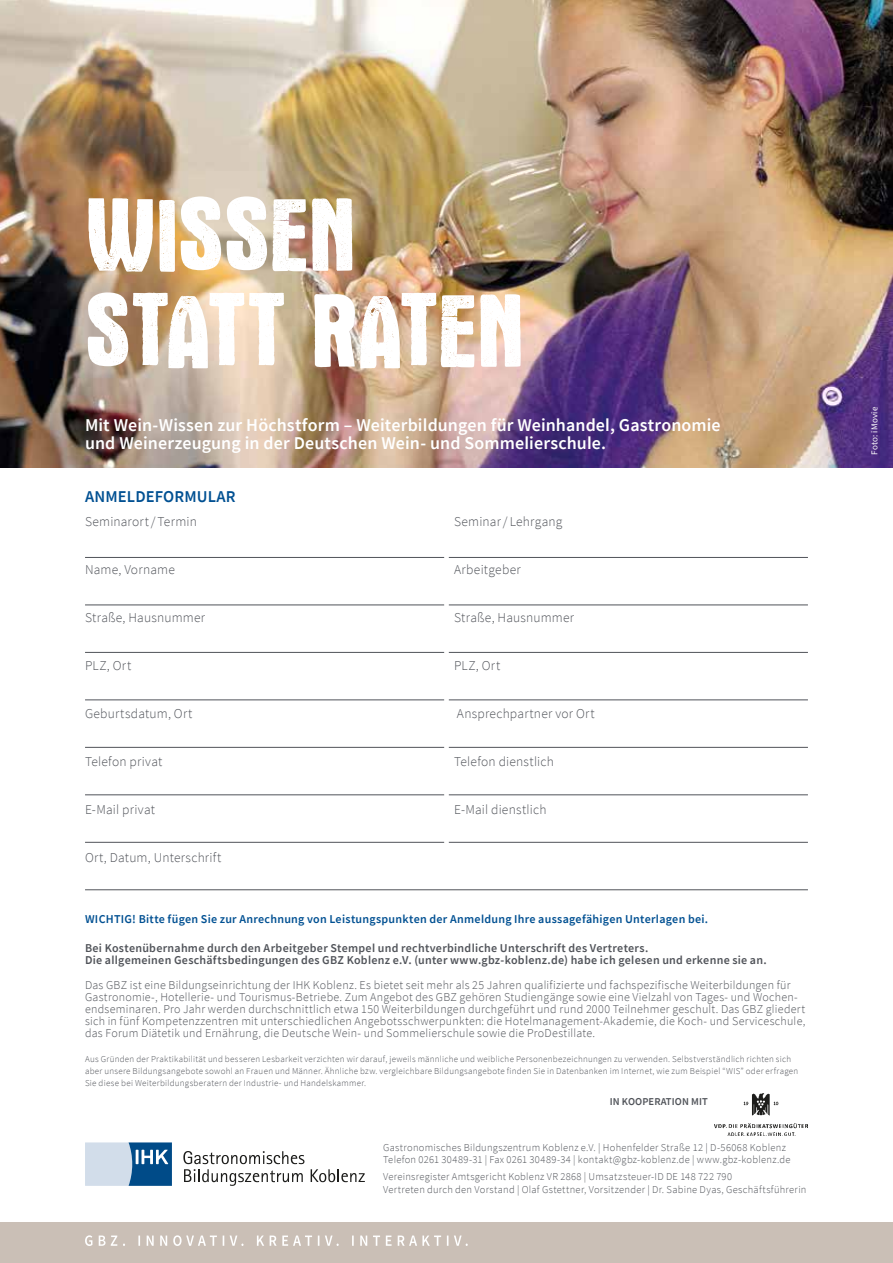
<style>
.page{position:relative;width:893px;height:1263px;background:#fff}
.page>*{position:absolute;margin:0;border:0;box-sizing:border-box;transform-origin:0 0}
.t1{font:108px/96px "Victor";letter-spacing:-.005em;color:#fff}
.t2{font:600 18px/18px "Source Sans Pro";letter-spacing:.005em;color:#fff}
.t3{font:600 16.5px "Source Sans Pro";letter-spacing:.01em;color:#005092}
.t4{font:300 13.5px "Source Sans Pro";letter-spacing:.015em;color:#505359}
.t5{font:300 12px/12px "Source Sans Pro";letter-spacing:.02em;color:#505359}
.t6{font:600 12px/12px "Source Sans Pro";letter-spacing:.025em;color:#505359}
.t7{font:600 12px "Source Sans Pro";letter-spacing:.02em;color:#005092}
.t8{font:300 10.5px/12.6px "Source Sans Pro";letter-spacing:.03em;color:#505359}
.t9{font:600 10.5px "Source Sans Pro";letter-spacing:.01em;color:#505359}
.t10{font:300 9px/12px "Source Sans Pro";letter-spacing:.03em;color:#505359}
.t11{font:9px "Source Sans Pro";letter-spacing:.025em;color:#fff}
</style>
<div class="page">
<img style="left:715px;top:1094px;width:93px;height:42px">
<div style="left:0;top:1222px;width:893px;height:41px;background:#cabfb6"></div>
<svg style="left:85px;top:1235px;width:383px;height:11px"></svg>
<img style="left:0;top:0;width:893px;height:468px">
<hr style="left:85px;top:889px;width:723px;height:1px;background:#505359">
<hr style="left:85px;top:604px;width:359px;height:1px;background:#505359">
<hr style="left:449px;top:604px;width:359px;height:1px;background:#505359">
<hr style="left:85px;top:557px;width:359px;height:1px;background:#505359">
<hr style="left:449px;top:557px;width:359px;height:1px;background:#505359">
<hr style="left:85px;top:652px;width:359px;height:1px;background:#505359">
<hr style="left:449px;top:652px;width:359px;height:1px;background:#505359">
<hr style="left:85px;top:699px;width:359px;height:1px;background:#505359">
<hr style="left:449px;top:699px;width:359px;height:1px;background:#505359">
<hr style="left:85px;top:747px;width:359px;height:1px;background:#505359">
<hr style="left:449px;top:747px;width:359px;height:1px;background:#505359">
<hr style="left:85px;top:794px;width:359px;height:1px;background:#505359">
<hr style="left:449px;top:794px;width:359px;height:1px;background:#505359">
<hr style="left:85px;top:842px;width:359px;height:1px;background:#505359">
<hr style="left:449px;top:842px;width:359px;height:1px;background:#505359">
<svg style="left:85px;top:1143px;width:87px;height:42px;background:#7fa3c3"></svg>
<svg style="left:183px;top:1151px;width:121px;height:34px"></svg>
<svg style="left:311px;top:1169px;width:54px;height:13px"></svg>
<h1 class="t1" style="left:85px;top:190px;width:441px">WISSEN<br>STATT RATEN</h1>
<h2 class="t2" style="left:85px;top:416px;width:637px">Mit Wein-Wissen zur Höchstform – Weiterbildungen für Weinhandel, Gastronomie und Weinerzeugung in der Deutschen Wein- und Sommelierschule.</h2>
<p class="t11" style="left:869px;top:455px;width:50px;rotate:-90deg">Foto: iMovie</p>
<h3 class="t3" style="left:85px;top:485px;width:152px">ANMELDEFORMULAR</h3>
<p class="t4" style="left:85px;top:513px;width:113px">Seminarort/ Termin</p>
<p class="t4" style="left:454px;top:513px;width:110px">Seminar/ Lehrgang</p>
<p class="t4" style="left:85px;top:561px;width:91px">Name, Vorname</p>
<p class="t4" style="left:454px;top:561px;width:68px">Arbeitgeber</p>
<p class="t4" style="left:85px;top:609px;width:122px">Straße, Hausnummer</p>
<p class="t4" style="left:454px;top:609px;width:122px">Straße, Hausnummer</p>
<p class="t4" style="left:85px;top:657px;width:48px">PLZ, Ort</p>
<p class="t4" style="left:454px;top:657px;width:48px">PLZ, Ort</p>
<p class="t4" style="left:85px;top:705px;width:109px">Geburtsdatum, Ort</p>
<p class="t4" style="left:457px;top:705px;width:139px">Ansprechpartner vor Ort</p>
<p class="t4" style="left:85px;top:753px;width:79px">Telefon privat</p>
<p class="t4" style="left:454px;top:753px;width:101px">Telefon dienstlich</p>
<p class="t4" style="left:85px;top:801px;width:71px">E-Mail privat</p>
<p class="t4" style="left:454px;top:801px;width:94px">E-Mail dienstlich</p>
<p class="t4" style="left:85px;top:849px;width:138px">Ort, Datum, Unterschrift</p>
<p class="t11" style="left:869px;top:467px;width:50px;rotate:-90deg">Foto: iMovie</p>
<p class="t7" style="left:85px;top:911px;width:625px">WICHTIG! Bitte fügen Sie zur Anrechnung von Leistungspunkten der Anmeldung Ihre aussagefähigen Unterlagen bei.</p>
<p class="t6" style="left:85px;top:942px;width:683px">Bei Kostenübernahme durch den Arbeitgeber Stempel und rechtverbindliche Unterschrift des Vertreters.<br>Die allgemeinen Geschäftsbedingungen des GBZ Koblenz e.V. (unter www.gbz-koblenz.de) habe ich gelesen und erkenne sie an.</p>
<p class="t5" style="left:85px;top:979px;width:722px">Das GBZ ist eine Bildungseinrichtung der IHK Koblenz. Es bietet seit mehr als 25 Jahren qualifizierte und fachspezifische Weiterbildungen für Gastronomie-, Hotellerie- und Tourismus-Betriebe. Zum Angebot des GBZ gehören Studiengänge sowie eine Vielzahl von Tages- und Wochen&shy;endseminaren. Pro Jahr werden durchschnittlich etwa 150 Weiterbildungen durchgeführt und rund 2000 Teilnehmer geschult. Das GBZ gliedert sich in fünf Kompetenzzentren mit unterschiedlichen Angebotsschwerpunkten: die Hotelmanagement-Akademie, die Koch- und Serviceschule, das Forum Diätetik und Ernährung, die Deutsche Wein- und Sommelierschule sowie die ProDestillate.</p>
<p class="t10" style="left:85px;top:1053px;width:715px">Aus Gründen der Praktikabilität und besseren Lesbarkeit verzichten wir darauf, jeweils männliche und weibliche Personenbezeichnungen zu verwenden. Selbstverständlich richten sich aber unsere Bildungsangebote sowohl an Frauen und Männer. Ähnliche bzw. vergleichbare Bildungsangebote finden Sie in Datenbanken im Internet, wie zum Beispiel “WIS” oder erfragen<br>Sie diese bei Weiterbildungsberatern der Industrie- und Handelskammer.</p>
<p class="t9" style="left:610px;top:1094px;width:100px">IN KOOPERATION MIT</p>
<p class="t8" style="left:383px;top:1141px;width:409px">Gastronomisches Bildungszentrum Koblenz e.V. | Hohenfelder Straße 12 | D-56068 Koblenz<br>Telefon 0261 30489-31 | Fax 0261 30489-34 | kontakt@gbz-koblenz.de | www.gbz-koblenz.de</p>
<p class="t8" style="left:383px;top:1170px;width:425px">Vereinsregister Amtsgericht Koblenz VR 2868 | Umsatzsteuer-ID DE 148 722 790<br>Vertreten durch den Vorstand | Olaf Gstettner, Vorsitzender | Dr. Sabine Dyas, Geschäftsführerin</p>
</div>
